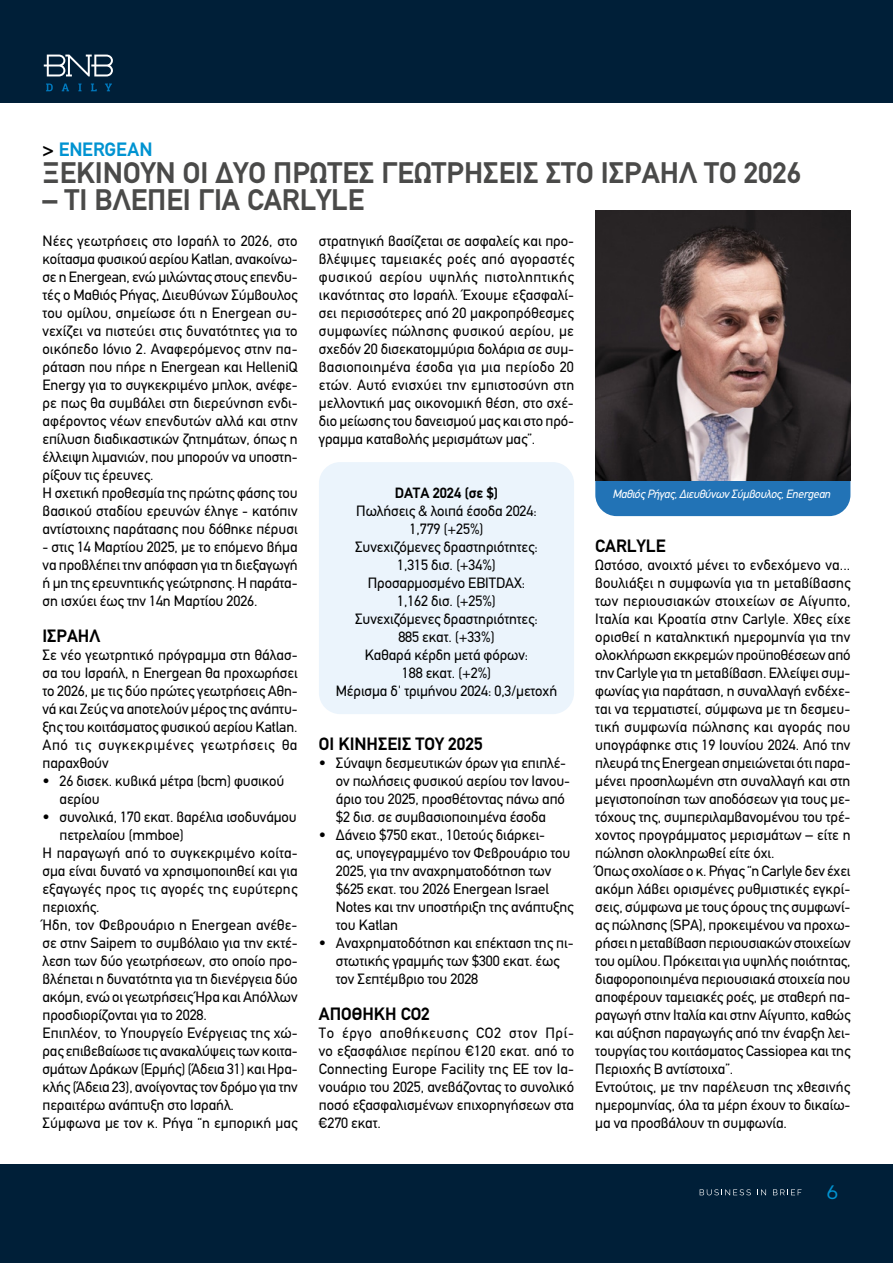
<style>
.page{position:relative;width:893px;height:1263px;background:#fff}
.page>*{position:absolute;margin:0;border:0;box-sizing:border-box;transform-origin:0 0}
.t1{font:700 30px "PF Din Text";color:#4a4a49}
.t2{font:700 19.5px "PF Din Text";color:#0093d1}
.t3{font:19.5px "CF Asty Std";color:#0093d1}
.t4{font:700 18px "PF Din Text";color:#000}
.t5{font:15px/18px "PF Din Text";letter-spacing:-.005em;color:#000}
.t6{font:700 15px "PF Din Text";letter-spacing:-.005em;color:#000}
.t7{font:italic 12px "PF Din Text";letter-spacing:-.02em;color:#fff}
.s1{color:#000}
</style>
<div class="page">
<div style="left:0;top:0;width:893px;height:102px;background:#001f38"></div>
<svg style="left:46px;top:84px;width:7px;height:7px"></svg>
<svg style="left:62px;top:84px;width:7px;height:7px"></svg>
<svg style="left:78px;top:84px;width:4px;height:7px"></svg>
<svg style="left:91px;top:84px;width:6px;height:7px"></svg>
<svg style="left:105px;top:84px;width:7px;height:7px"></svg>
<svg style="left:44px;top:55px;width:69px;height:21px"></svg>
<div style="left:0;top:1164px;width:893px;height:99px;background:#001f38"></div>
<svg style="left:700px;top:1189px;width:51px;height:6px"></svg>
<svg style="left:757px;top:1189px;width:9px;height:6px"></svg>
<svg style="left:773px;top:1189px;width:28px;height:6px"></svg>
<div style="left:319px;top:462px;width:255px;height:252px;background:#ebf4fc;border-radius:21px"></div>
<div style="left:595px;top:228px;width:255px;height:288px;background:#2273b6;border-radius:21px"></div>
<img style="left:595px;top:210px;width:255px;height:270px">
<h2 class="t2" style="left:43px;top:138px;width:111px"><span class="s1">&gt;</span> ΕΝΕRGEAN</h2>
<h1 class="t1" style="left:43px;top:155px;width:760px">ΞΕΚΙΝΟΎΝ ΟΙ ΔΎΟ ΠΡΏΤΕΣ ΓΕΩΤΡΉΣΕΙΣ ΣΤΟ ΙΣΡΑΉΛ ΤΟ 2026</h1>
<h1 class="t1" style="left:43px;top:182px;width:323px">– ΤΊ ΒΛΈΠΕΙ ΓΙΑ CARLYLE</h1>
<p class="t5" style="left:43px;top:232px;width:257px">Νέες γεωτρήσεις στο Ισραήλ το 2026, στο κοίτασμα φυσικού αερίου Katlan, ανακοίνω&shy;σε η Energean, ενώ μιλώντας στους επενδυ&shy;τές ο Μαθιός Ρήγας, Διευθύνων Σύμβουλος του ομίλου, σημείωσε ότι η Energean συ&shy;νεχίζει να πιστεύει στις δυνατότητες για το οικόπεδο Ιόνιο 2. Αναφερόμενος στην πα&shy;ράταση που πήρε η Energean και HelleniQ Energy για το συγκεκριμένο μπλοκ, ανέφε&shy;ρε πως θα συμβάλει στη διερεύνηση ενδι&shy;αφέροντος νέων επενδυτών αλλά και στην επίλυση διαδικαστικών ζητημάτων, όπως η έλλειψη λιμανιών, που μπορούν να υποστη&shy;ρίξουν τις έρευνες.<br>Η σχετική προθεσμία της πρώτης φάσης του βασικού σταδίου ερευνών έληγε - κατόπιν αντίστοιχης παράτασης που δόθηκε πέρυσι</p>
<p class="t5" style="left:43px;top:538px;width:257px;text-align:justify">- στις 14 Μαρτίου 2025, με το επόμενο βήμα να προβλέπει την απόφαση για τη διεξαγωγή ή μη της ερευνητικής γεώτρησης. Η παράτα&shy;ση ισχύει έως την 14η Μαρτίου 2026.</p>
<p class="t4" style="left:43px;top:625px;width:59px">ΙΣΡΑΗΛ</p>
<p class="t5" style="left:43px;top:646px;width:257px;text-align:justify">Σε νέο γεωτρητικό πρόγραμμα στη θάλασ&shy;σα του Ισραήλ, η Energean θα προχωρήσει το 2026, με τις δύο πρώτες γεωτρήσεις Αθη&shy;νά και Ζεύς να αποτελούν μέρος της ανάπτυ&shy;ξης του κοιτάσματος φυσικού αερίου Katlan.<br>Από τις συγκεκριμένες γεωτρήσεις θα παραχθούν</p>
<p class="t5" style="left:60px;top:772px;width:226px;text-indent:-17px">• 26 δισεκ. κυβικά μέτρα (bcm) φυσικού αερίου</p>
<p class="t5" style="left:43px;top:808px;width:256px">• συνολικά, 170 εκατ. βαρέλια ισοδυνάμου</p>
<p class="t5" style="left:60px;top:826px;width:126px">πετρελαίου (mmboe)</p>
<p class="t5" style="left:43px;top:844px;width:257px">Η παραγωγή από το συγκεκριμένο κοίτα-</p>
<p class="t5" style="left:43px;top:862px;width:257px">σμα είναι δυνατό να χρησιμοποιηθεί και για</p>
<p class="t5" style="left:43px;top:880px;width:256px">εξαγωγές προς τις αγορές της ευρύτερης</p>
<p class="t5" style="left:43px;top:898px;width:59px">περιοχής.</p>
<p class="t5" style="left:43px;top:916px;width:256px">Ήδη, τον Φεβρουάριο η Energean ανέθε-</p>
<p class="t5" style="left:43px;top:934px;width:257px">σε στην Saipem το συμβόλαιο για την εκτέ-</p>
<p class="t5" style="left:43px;top:952px;width:257px">λεση των δύο γεωτρήσεων, στο οποίο προ-</p>
<p class="t5" style="left:43px;top:970px;width:257px">βλέπεται η δυνατότητα για τη διενέργεια δύο</p>
<p class="t5" style="left:43px;top:988px;width:257px">ακόμη, ενώ οι γεωτρήσεις Ήρα και Απόλλων</p>
<p class="t5" style="left:43px;top:1006px;width:166px">προσδιορίζονται για το 2028.</p>
<p class="t5" style="left:43px;top:1024px;width:257px">Επιπλέον, το Υπουργείο Ενέργειας της χώ-</p>
<p class="t5" style="left:43px;top:1042px;width:257px">ρας επιβεβαίωσε τις ανακαλύψεις των κοιτα-</p>
<p class="t5" style="left:43px;top:1060px;width:257px">σμάτων Δράκων (Ερμής) (Άδεια 31) και Ηρα-</p>
<p class="t5" style="left:43px;top:1078px;width:257px">κλής (Άδεια 23), ανοίγοντας τον δρόμο για την</p>
<p class="t5" style="left:43px;top:1096px;width:193px">περαιτέρω ανάπτυξη στο Ισραήλ.</p>
<p class="t5" style="left:43px;top:1114px;width:257px">Σύμφωνα με τον κ. Ρήγα “η εμπορική μας</p>
<p class="t5" style="left:319px;top:232px;width:257px;text-align:justify">στρατηγική βασίζεται σε ασφαλείς και προ&shy;βλέψιμες ταμειακές ροές από αγοραστές φυσικού αερίου υψηλής πιστοληπτικής ικανότητας στο Ισραήλ. Έχουμε εξασφαλί&shy;σει περισσότερες από 20 μακροπρόθεσμες συμφωνίες πώλησης φυσικού αερίου, με σχεδόν 20 δισεκατομμύρια δολάρια σε συμ&shy;βασιοποιημένα έσοδα για μια περίοδο 20 ετών. Αυτό ενισχύει την εμπιστοσύνη στη μελλοντική μας οικονομική θέση, στο σχέ&shy;διο μείωσης του δανεισμού μας και στο πρό&shy;γραμμα καταβολής μερισμάτων μας”.</p>
<p class="t6" style="left:395px;top:484px;width:105px">DATA 2024 (σε $)</p>
<p class="t5" style="left:336px;top:502px;width:223px;text-align:center">Πωλήσεις &amp; λοιπά έσοδα 2024:<br>1,779 (+25%)<br>Συνεχιζόμενες δραστηριότητες:<br>1,315 δισ. (+34%)<br>Προσαρμοσμένο EBITDAX:<br>1,162 δισ. (+25%)<br>Συνεχιζόμενες δραστηριότητες:<br>885 εκατ. (+33%)<br>Καθαρά κέρδη μετά φόρων:<br>188 εκατ. (+2%)<br>Μέρισμα δ' τριμήνου 2024: 0,3/μετοχή</p>
<p class="t4" style="left:319px;top:733px;width:165px">ΟΙ ΚΙΝΗΣΕΙΣ ΤΟΥ 2025</p>
<p class="t5" style="left:336px;top:754px;width:236px;text-indent:-17px">• Σύναψη δεσμευτικών όρων για επιπλέ&shy;ον πωλήσεις φυσικού αερίου τον Ιανου&shy;άριο του 2025, προσθέτοντας πάνω από $2 δισ. σε συμβασιοποιημένα έσοδα</p>
<p class="t5" style="left:336px;top:826px;width:239px;text-indent:-17px">• Δάνειο $750 εκατ., 10ετούς διάρκει-<br>ας, υπογεγραμμένο τον Φεβρουάριο του<br>2025, για την αναχρηματοδότηση των $625 εκατ. του 2026 Energean Israel<br>Notes και την υποστήριξη της ανάπτυξης του Κatlan</p>
<p class="t5" style="left:336px;top:934px;width:239px;text-indent:-17px">• Αναχρηματοδότηση και επέκταση της πι&shy;στωτικής γραμμής των $300 εκατ. έως τον Σεπτέμβριο του 2028</p>
<p class="t4" style="left:319px;top:1003px;width:112px">ΑΠΟΘΗΚΗ CO2</p>
<p class="t5" style="left:319px;top:1024px;width:257px;text-align:justify">Το έργο αποθήκευσης CO2 στον Πρί&shy;νο εξασφάλισε περίπου €120 εκατ. από το Connecting Europe Facility της ΕΕ τον Ια&shy;νουάριο του 2025, ανεβάζοντας το συνολικό ποσό εξασφαλισμένων επιχορηγήσεων στα €270 εκατ.</p>
<p class="t7" style="left:612px;top:487px;width:220px">Μαθιός Ρήγας, Διευθύνων Σύμβουλος, Energean</p>
<p class="t4" style="left:595px;top:535px;width:72px">CARLYLE</p>
<p class="t5" style="left:595px;top:556px;width:257px">Ωστόσο, ανοιχτό μένει το ενδεχόμενο να... βουλιάξει η συμφωνία για τη μεταβίβασης των περιουσιακών στοιχείων σε Αίγυπτο, Ιταλία και Κροατία στην Carlyle. Χθες είχε ορισθεί η καταληκτική ημερομηνία για την ολοκλήρωση εκκρεμών προϋποθέσεων από την Carlyle για τη μεταβίβαση. Ελλείψει συμ&shy;φωνίας για παράταση, η συναλλαγή ενδέχε&shy;ται να τερματιστεί, σύμφωνα με τη δεσμευ&shy;τική συμφωνία πώλησης και αγοράς που υπογράφηκε στις 19 Ιουνίου 2024. Από την πλευρά της Energean σημειώνεται ότι παρα&shy;μένει προσηλωμένη στη συναλλαγή και στη μεγιστοποίηση των αποδόσεων για τους με&shy;τόχους της, συμπεριλαμβανομένου του τρέ&shy;χοντος προγράμματος μερισμάτων – είτε η πώληση ολοκληρωθεί είτε όχι.<br>Όπως σχολίασε ο κ. Ρήγας “η Carlyle δεν έχει ακόμη λάβει ορισμένες ρυθμιστικές εγκρί&shy;σεις, σύμφωνα με τους όρους της συμφωνί&shy;ας πώλησης (SPA), προκειμένου να προχω&shy;ρήσει η μεταβίβαση περιουσιακών στοιχείων του ομίλου. Πρόκειται για υψηλής ποιότητας, διαφοροποιημένα περιουσιακά στοιχεία που αποφέρουν ταμειακές ροές, με σταθερή πα&shy;ραγωγή στην Ιταλία και στην Αίγυπτο, καθώς και αύξηση παραγωγής από την έναρξη λει&shy;τουργίας του κοιτάσματος Cassiopea και της Περιοχής Β αντίστοιχα”.<br>Εντούτοις, με την παρέλευση της χθεσινής ημερομηνίας, όλα τα μέρη έχουν το δικαίω&shy;μα να προσβάλουν τη συμφωνία.</p>
<h2 class="t3" style="left:827px;top:1181px;width:13px">6</h2>
</div>
